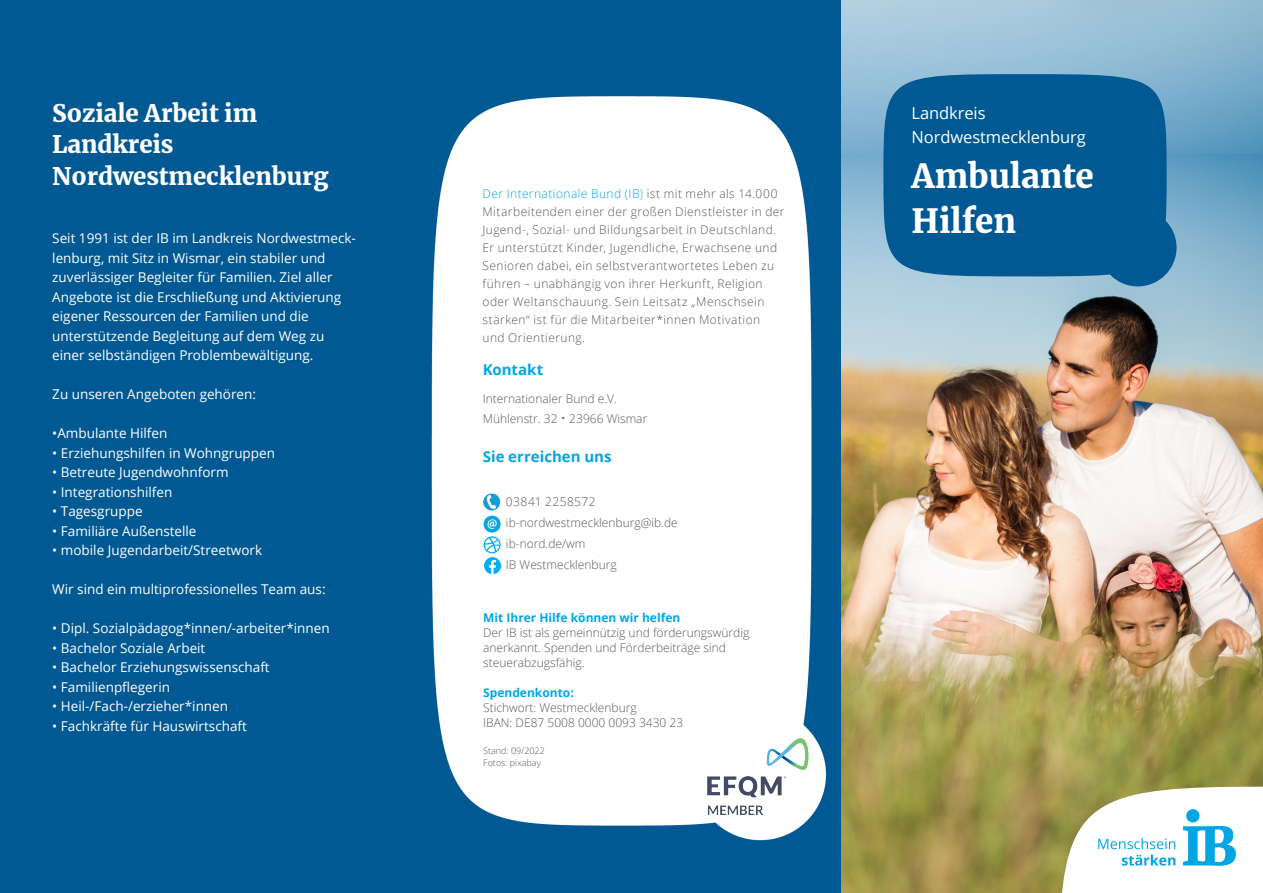
<style>
.page{position:relative;width:1263px;height:893px;background:#fff}
.page>*{position:absolute;margin:0;border:0;box-sizing:border-box;transform-origin:0 0}
.t1{font:900 33px/45px "Merriweather";letter-spacing:-.005em;color:#fff}
.t2{font:900 24px/31.5px "Merriweather";letter-spacing:-.005em;color:#fff}
.t3{font:16.5px/24px "Open Sans";letter-spacing:-.005em;color:#fff}
.t4{font:700 15px "Open Sans";color:#00a6e4}
.t5{font:13.5px/19.5px "Open Sans";color:#fff}
.t6{font:300 12px/18px "Open Sans";letter-spacing:.03em;color:#57585a}
.t7{font:300 12px/15px "Open Sans";color:#57585a}
.t8{font:700 12px "Open Sans";color:#00a6e4}
.t9{font:300 9px/12px "Open Sans";color:#57585a}
.s1{color:#00a6e4}
.s2{color:#13b3e9}
.s3{font-size:13.5px}
</style>
<div class="page">
<img style="left:841px;top:0;width:422px;height:155px">
<img style="left:841px;top:155px;width:422px;height:738px">
<div style="left:0;top:0;width:841px;height:893px;background:#005992"></div>
<div style="left:883px;top:74px;width:283px;height:202px;background:#005992;border-radius:50%"></div>
<div style="left:1099px;top:209px;width:77px;height:77px;background:#005992;border-radius:50%"></div>
<svg style="left:1061px;top:787px;width:202px;height:106px"></svg>
<img style="left:431px;top:63px;width:416px;height:809px">
<svg style="left:483px;top:493px;width:17px;height:17px"></svg>
<svg style="left:487px;top:495px;width:9px;height:14px"></svg>
<svg style="left:484px;top:516px;width:17px;height:58px"></svg>
<img style="left:686px;top:717px;width:143px;height:118px">
<h2 class="t2" style="left:52px;top:96px;width:278px">Soziale Arbeit im<br>Landkreis<br>Nordwestmecklenburg</h2>
<p class="t5" style="left:52px;top:228px;width:305px">Seit 1991 ist der IB im Landkreis Nordwestmeck&shy;lenburg, mit Sitz in Wismar, ein stabiler und zuverlässiger Begleiter für Familien. Ziel aller Angebote ist die Erschließung und Aktivierung eigener Ressourcen der Familien und die unterstützende Begleitung auf dem Weg zu einer selbständigen Problembewältigung.</p>
<p class="t5" style="left:52px;top:384px;width:205px">Zu unseren Angeboten gehören:</p>
<p class="t5" style="left:52px;top:423px;width:117px">•Ambulante Hilfen</p>
<p class="t5" style="left:52px;top:443px;width:224px">• Erziehungshilfen in Wohngruppen</p>
<p class="t5" style="left:52px;top:462px;width:178px">• Betreute Jugendwohnform</p>
<p class="t5" style="left:52px;top:482px;width:122px">• Integrationshilfen</p>
<p class="t5" style="left:52px;top:501px;width:92px">• Tagesgruppe</p>
<p class="t5" style="left:52px;top:521px;width:146px">• Familiäre Außenstelle</p>
<p class="t5" style="left:52px;top:540px;width:211px">• mobile Jugendarbeit/Streetwork</p>
<p class="t5" style="left:52px;top:579px;width:275px">Wir sind ein multiprofessionelles Team aus:</p>
<p class="t5" style="left:52px;top:618px;width:279px">• Dipl. Sozialpädagog*innen/-arbeiter*innen</p>
<p class="t5" style="left:52px;top:638px;width:155px">• Bachelor Soziale Arbeit</p>
<p class="t5" style="left:52px;top:657px;width:219px">• Bachelor Erziehungswissenschaft</p>
<p class="t5" style="left:52px;top:677px;width:119px">• Familienpflegerin</p>
<p class="t5" style="left:52px;top:696px;width:177px">• Heil-/Fach-/erzieher*innen</p>
<p class="t5" style="left:52px;top:716px;width:196px">• Fachkräfte für Hauswirtschaft</p>
<p class="t6" style="left:482px;top:184px;width:304px"><span class="s1">Der Internationale Bund (IB</span><span class="s2">)</span> ist mit mehr als 14.000<br>Mitarbeitenden einer der großen Dienstleister in der Jugend-, Sozial- und Bildungsarbeit in Deutschland.<br>Er unterstützt Kinder, Jugendliche, Erwachsene und Senioren dabei, ein selbstverantwortetes Leben zu führen – unabhängig von ihrer Herkunft, Religion oder Weltanschauung. Sein Leitsatz „Menschsein stärken“ ist für die Mitarbeiter*innen Motivation und Orientierung.</p>
<p class="t4" style="left:483px;top:359px;width:62px">Kontakt</p>
<p class="t7" style="left:483px;top:389px;width:166px;line-height:19.5px">Internationaler Bund e.V.<br>Mühlenstr. 32 <span class="s3">•</span> 23966 Wismar</p>
<p class="t4" style="left:483px;top:446px;width:130px">Sie erreichen uns</p>
<p class="t7" style="left:506px;top:491px;width:173px;line-height:21px">03841 2258572 ib-nordwestmecklenburg@ib.de ib-nord.de/wm<br>IB Westmecklenburg</p>
<p class="t8" style="left:483px;top:609px;width:199px">Mit Ihrer Hilfe können wir helfen</p>
<p class="t7" style="left:483px;top:625px;width:268px">Der IB ist als gemeinnützig und förderungswürdig anerkannt. Spenden und Förderbeiträge sind steuerabzugsfähig.</p>
<p class="t8" style="left:483px;top:684px;width:92px">Spendenkonto:</p>
<p class="t7" style="left:483px;top:700px;width:202px">Stichwort: Westmecklenburg<br>IBAN: DE87 5008 0000 0093 3430 23</p>
<p class="t9" style="left:483px;top:745px;width:63px">Stand: 09/2022<br>Fotos: pixabay</p>
<p class="t3" style="left:911px;top:100px;width:176px">Landkreis<br>Nordwestmecklenburg</p>
<h1 class="t1" style="left:911px;top:152px;width:184px">Ambulante<br>Hilfen</h1>
</div>
